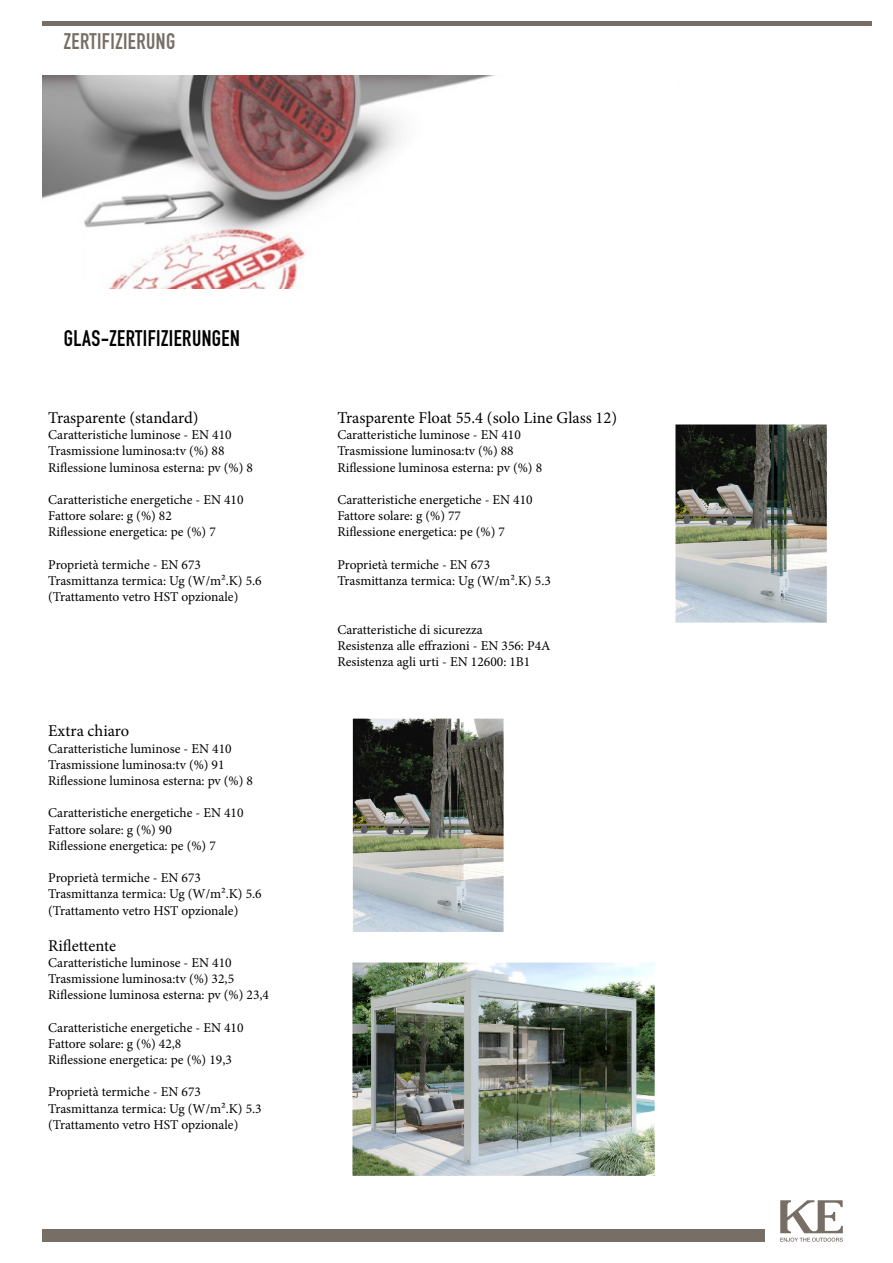
<style>
.page{position:relative;width:893px;height:1263px;background:#fff}
.page>*{position:absolute;margin:0;border:0;box-sizing:border-box;transform-origin:0 0}
.t1{font:22.2px "DIN Engschrift Std";letter-spacing:.02em;color:#000}
.t2{font:22.2px "DIN Engschrift Std";letter-spacing:.02em;color:#776f66}
.t3{font:16.5px "Minion Pro";letter-spacing:-.005em;color:#000}
.t4{font:13.5px "Minion Pro";color:#000}
</style>
<div class="page">
<img style="left:352px;top:718px;width:303px;height:458px">
<img style="left:675px;top:424px;width:152px;height:199px">
<div style="left:43px;top:1229px;width:722px;height:13px;background:#776f66"></div>
<svg style="left:780px;top:1200px;width:63px;height:42px"></svg>
<div style="left:43px;top:21px;width:829px;height:5px;background:#776f66"></div>
<img style="left:43px;top:75px;width:453px;height:213px">
<p class="t2" style="left:64px;top:28px;width:113px">ZERTIFIZIERUNG</p>
<p class="t1" style="left:64px;top:325px;width:178px">GLAS-ZERTIFIZIERUNGEN</p>
<p class="t3" style="left:48px;top:407px;width:152px">Trasparente (standard)</p>
<p class="t4" style="left:48px;top:426px;width:185px">Caratteristiche luminose - EN 410</p>
<p class="t4" style="left:48px;top:442px;width:178px">Trasmissione luminosa:tv (%) 88</p>
<p class="t4" style="left:48px;top:458px;width:206px">Riflessione luminosa esterna: pv (%) 8</p>
<p class="t4" style="left:48px;top:491px;width:197px">Caratteristiche energetiche - EN 410</p>
<p class="t4" style="left:48px;top:507px;width:125px">Fattore solare: g (%) 82</p>
<p class="t4" style="left:48px;top:523px;width:169px">Riflessione energetica: pe (%) 7</p>
<p class="t4" style="left:48px;top:555px;width:154px">Proprietà termiche - EN 673</p>
<p class="t4" style="left:48px;top:572px;width:215px">Trasmittanza termica: Ug (W/m².K) 5.6</p>
<p class="t4" style="left:48px;top:588px;width:192px">(Trattamento vetro HST opzionale)</p>
<p class="t3" style="left:48px;top:720px;width:83px">Extra chiaro</p>
<p class="t4" style="left:48px;top:739px;width:185px">Caratteristiche luminose - EN 410</p>
<p class="t4" style="left:48px;top:755px;width:178px">Trasmissione luminosa:tv (%) 91</p>
<p class="t4" style="left:48px;top:771px;width:206px">Riflessione luminosa esterna: pv (%) 8</p>
<p class="t4" style="left:48px;top:804px;width:197px">Caratteristiche energetiche - EN 410</p>
<p class="t4" style="left:48px;top:820px;width:125px">Fattore solare: g (%) 90</p>
<p class="t4" style="left:48px;top:836px;width:169px">Riflessione energetica: pe (%) 7</p>
<p class="t4" style="left:48px;top:869px;width:154px">Proprietà termiche - EN 673</p>
<p class="t4" style="left:48px;top:885px;width:215px">Trasmittanza termica: Ug (W/m².K) 5.6</p>
<p class="t4" style="left:48px;top:901px;width:192px">(Trattamento vetro HST opzionale)</p>
<p class="t3" style="left:48px;top:934px;width:70px">Riflettente</p>
<p class="t4" style="left:48px;top:953px;width:185px">Caratteristiche luminose - EN 410</p>
<p class="t4" style="left:48px;top:969px;width:187px">Trasmissione luminosa:tv (%) 32,5</p>
<p class="t4" style="left:48px;top:986px;width:222px">Riflessione luminosa esterna: pv (%) 23,4</p>
<p class="t4" style="left:48px;top:1018px;width:197px">Caratteristiche energetiche - EN 410</p>
<p class="t4" style="left:48px;top:1034px;width:135px">Fattore solare: g (%) 42,8</p>
<p class="t4" style="left:48px;top:1050px;width:185px">Riflessione energetica: pe (%) 19,3</p>
<p class="t4" style="left:48px;top:1083px;width:154px">Proprietà termiche - EN 673</p>
<p class="t4" style="left:48px;top:1099px;width:215px">Trasmittanza termica: Ug (W/m².K) 5.3</p>
<p class="t4" style="left:48px;top:1115px;width:192px">(Trattamento vetro HST opzionale)</p>
<p class="t3" style="left:337px;top:407px;width:281px">Trasparente Float 55.4 (solo Line Glass 12)</p>
<p class="t4" style="left:337px;top:426px;width:185px">Caratteristiche luminose - EN 410</p>
<p class="t4" style="left:337px;top:442px;width:178px">Trasmissione luminosa:tv (%) 88</p>
<p class="t4" style="left:337px;top:458px;width:206px">Riflessione luminosa esterna: pv (%) 8</p>
<p class="t4" style="left:337px;top:491px;width:197px">Caratteristiche energetiche - EN 410</p>
<p class="t4" style="left:337px;top:507px;width:125px">Fattore solare: g (%) 77</p>
<p class="t4" style="left:337px;top:523px;width:169px">Riflessione energetica: pe (%) 7</p>
<p class="t4" style="left:337px;top:555px;width:154px">Proprietà termiche - EN 673</p>
<p class="t4" style="left:337px;top:572px;width:215px">Trasmittanza termica: Ug (W/m².K) 5.3</p>
<p class="t4" style="left:337px;top:620px;width:147px">Caratteristiche di sicurezza</p>
<p class="t4" style="left:337px;top:636px;width:215px">Resistenza alle effrazioni - EN 356: P4A</p>
<p class="t4" style="left:337px;top:653px;width:195px">Resistenza agli urti - EN 12600: 1B1</p>
</div>
